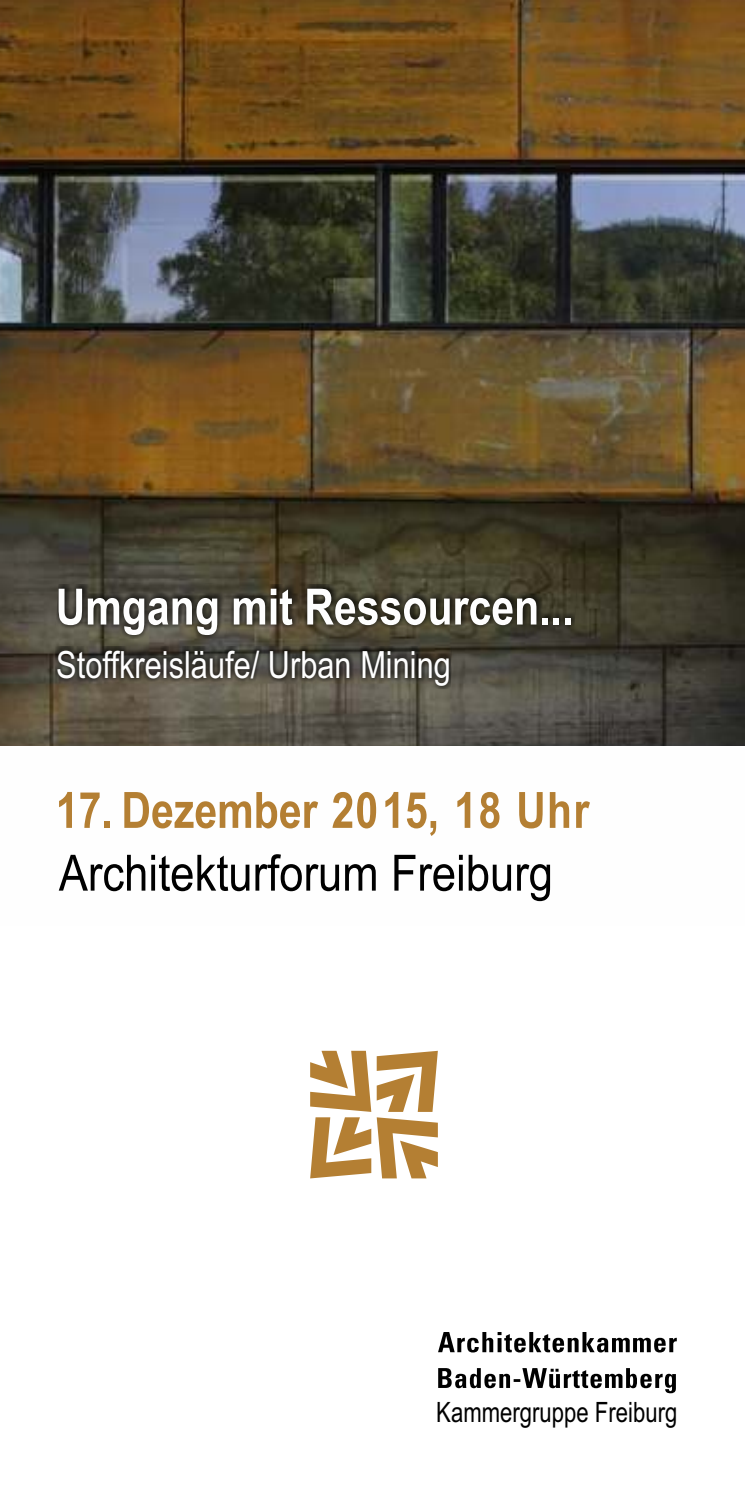
<style>
.page{position:relative;width:745px;height:1489px;background:#fff}
.page>*{position:absolute;margin:0;border:0;box-sizing:border-box;transform-origin:0 0}
.t1{font:50px "Arial Narrow";color:#000;scale:1.06 1}
.t2{font:700 50px "Arial Narrow";color:#fefefe}
.t3{font:700 50px "Arial Narrow";color:#b47f33}
.t4{font:37.5px "Arial Narrow";color:#fefefe}
.t5{font:28px "Arial Narrow";color:#000;scale:.96 1}
</style>
<div class="page">
<img style="left:0;top:0;width:744px;height:746px">
<svg style="left:310px;top:1050px;width:127px;height:61px"></svg>
<svg style="left:310px;top:1117px;width:127px;height:61px"></svg>
<svg style="left:55px;top:583px;width:521px;height:55px;background:#3d392c"></svg>
<svg style="left:438px;top:1368px;width:237px;height:25px"></svg>
<svg style="left:438px;top:1332px;width:238px;height:20px"></svg>
<div style="left:55px;top:645px;width:396px;height:44px;background:#2b2a29;opacity:.77"></div>
<h1 class="t2" style="left:56px;top:588px;width:519px">Umgang mit Ressourcen...</h1>
<p class="t4" style="left:56px;top:651px;width:396px">Stoffkreisläufe/ Urban Mining</p>
<h1 class="t3" style="left:56px;top:791px;width:534px">17. Dezember 2015, 18 Uhr</h1>
<h1 class="t1" style="left:59px;top:854px;width:467px">Architekturforum Freiburg</h1>
<p class="t5" style="left:436px;top:1401px;width:252px">Kammergruppe Freiburg</p>
</div>
